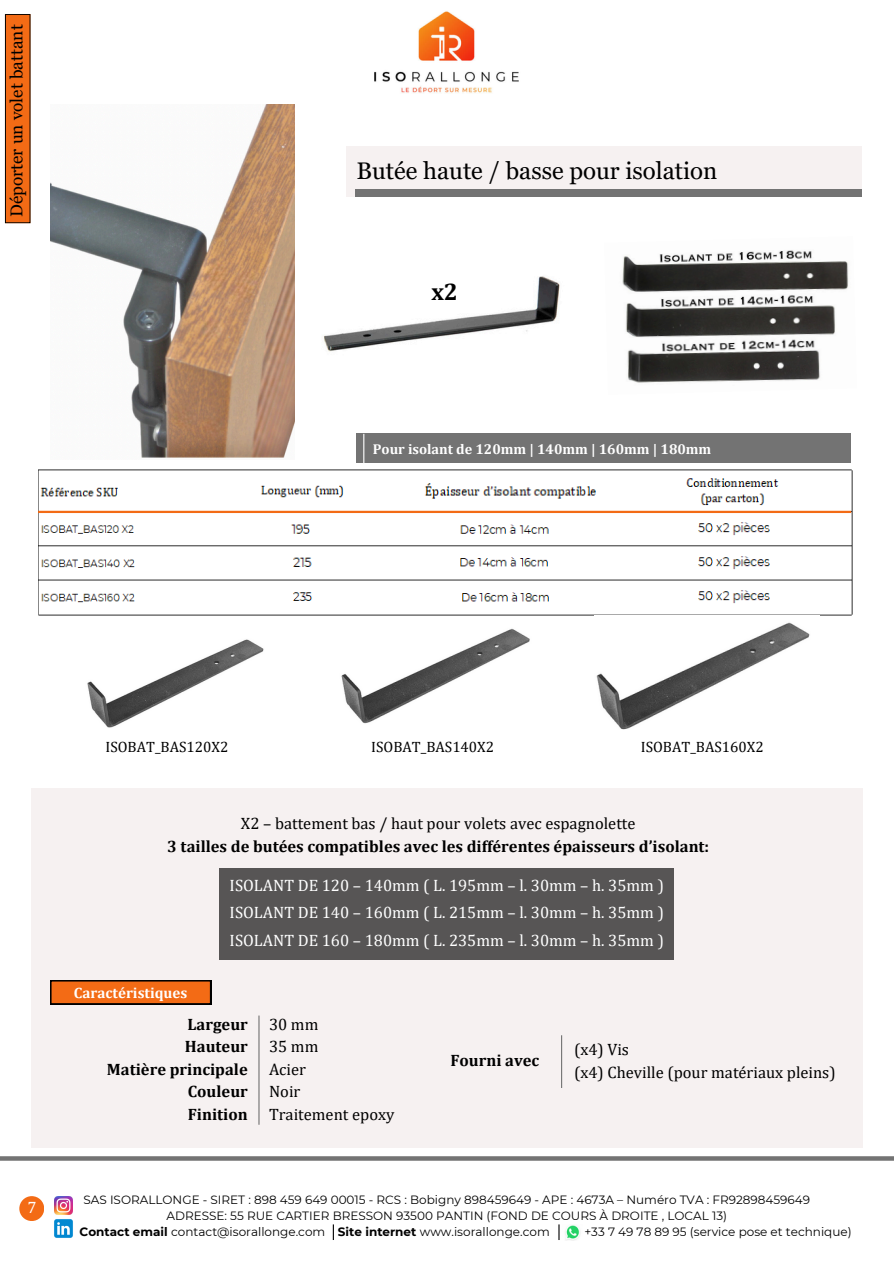
<style>
.page{position:relative;width:894px;height:1264px;background:#fff}
.page>*{position:absolute;margin:0;border:0;box-sizing:border-box;transform-origin:0 0}
.t1{font:24px "Georgia Pro";color:#000}
.t2{font:700 24px "Cambria";color:#000}
.t3{font:17.1px "Georgia Pro";color:#000}
.t4{font:700 16.5px/22.5px "Cambria";color:#000;text-align:center}
.t5{font:16.5px "Cambria";color:#fff}
.t6{font:16.5px/22.5px "Cambria";color:#000}
.t7{font:15px "Cambria";color:#000}
.t8{font:700 15px "Cambria";color:#fff}
.t9{font:700 14.25px "Cambria";color:#fff}
.t10{font:12px "Montserrat";color:#000}
.s1{font-weight:400}
.s2{font-weight:700}
</style>
<div class="page">
<img style="left:50px;top:105px;width:244px;height:353px">
<img style="left:622px;top:250px;width:227px;height:133px">
<img style="left:324px;top:276px;width:236px;height:76px">
<div style="left:346px;top:146px;width:515px;height:51px;background:#f6f1f1"></div>
<div style="left:355px;top:190px;width:506px;height:7px;background:#737373"></div>
<div style="left:31px;top:788px;width:831px;height:359px;background:#f6f1f1"></div>
<div style="left:219px;top:868px;width:455px;height:91px;background:#575555"></div>
<hr style="left:258px;top:1015px;width:1px;height:109px;background:#737373">
<svg style="left:0;top:1156px;width:893px;height:4px;background:#7b7b7b"></svg>
<div style="left:356px;top:434px;width:494px;height:29px;background:#737373"></div>
<img style="left:38px;top:469px;width:815px;height:147px">
<svg style="left:50px;top:980px;width:161px;height:24px;background:#d65e12"></svg>
<hr style="left:561px;top:1035px;width:1px;height:52px;background:#737373">
<hr style="left:38px;top:511px;width:812px;height:2px;background:#f36b15">
<svg style="left:5px;top:14px;width:26px;height:209px;background:#e06415"></svg>
<img style="left:374px;top:11px;width:145px;height:82px">
<img style="left:87px;top:639px;width:177px;height:89px">
<img style="left:341px;top:628px;width:189px;height:96px">
<img style="left:594px;top:615px;width:225px;height:114px">
<img style="left:363px;top:276px;width:75px;height:30px">
<div style="left:19px;top:1196px;width:25px;height:24px;background:#f36b15;border-radius:50%"></div>
<svg style="left:333px;top:1224px;width:1px;height:15px"></svg>
<svg style="left:558px;top:1224px;width:1px;height:15px"></svg>
<img style="left:565px;top:1225px;width:15px;height:15px">
<img style="left:54px;top:1196px;width:18px;height:18px">
<img style="left:54px;top:1219px;width:19px;height:19px">
<hr style="left:363px;top:434px;width:1px;height:34px;background:#fff">
<img style="left:289px;top:520px;width:35px;height:22px">
<img style="left:284px;top:549px;width:38px;height:25px">
<img style="left:287px;top:583px;width:32px;height:27px">
<img style="left:453px;top:519px;width:100px;height:24px">
<img style="left:453px;top:552px;width:102px;height:24px">
<img style="left:453px;top:584px;width:107px;height:25px">
<img style="left:693px;top:517px;width:80px;height:23px">
<img style="left:693px;top:551px;width:80px;height:23px">
<img style="left:693px;top:586px;width:80px;height:22px">
<img style="left:40px;top:477px;width:219px;height:29px">
<img style="left:248px;top:474px;width:99px;height:30px">
<img style="left:419px;top:477px;width:184px;height:26px">
<img style="left:682px;top:474px;width:103px;height:33px">
<h2 class="t3" style="left:7px;top:217px;width:194px;rotate:-90deg">Déporter un volet battant</h2>
<p class="t1" style="left:356px;top:157px;width:362px">Butée haute / basse pour isolation</p>
<p class="t2" style="left:431px;top:277px;width:28px">x2</p>
<p class="t9" style="left:373px;top:440px;width:340px">Pour isolant de 120mm | 140mm | 160mm | 180mm</p>
<p class="t5" style="left:27px;top:1197px;width:11px">7</p>
<p class="t7" style="left:105px;top:738px;width:124px">ISOBAT_BAS120X2</p>
<p class="t7" style="left:371px;top:738px;width:124px">ISOBAT_BAS140X2</p>
<h1 class="t7" style="left:640px;top:738px;width:124px">ISOBAT_BAS160X2</h1>
<p class="t4" style="left:167px;top:811px;width:543px"><span class="s1">X2 – battement bas / haut pour volets avec espagnolette<br></span>3 tailles de butées compatibles avec les différentes épaisseurs d’isolant:</p>
<p class="t5" style="left:229px;top:874px;width:435px">ISOLANT DE 120 – 140mm ( L. 195mm – l. 30mm – h. 35mm )</p>
<h4 class="t8" style="left:74px;top:983px;width:115px">Caractéristiques</h4>
<p class="t5" style="left:229px;top:902px;width:435px">ISOLANT DE 140 – 160mm ( L. 215mm – l. 30mm – h. 35mm )</p>
<p class="t5" style="left:229px;top:930px;width:435px">ISOLANT DE 160 – 180mm ( L. 235mm – l. 30mm – h. 35mm )</p>
<p class="t4" style="left:107px;top:1012px;width:142px;text-align:right">Largeur<br>Hauteur<br>Matière principale<br>Couleur<br>Finition</p>
<p class="t6" style="left:269px;top:1012px;width:127px">30 mm<br>35 mm<br>Acier<br>Noir<br>Traitement epoxy</p>
<p class="t4" style="left:450px;top:1048px;width:90px">Fourni avec</p>
<p class="t6" style="left:574px;top:1037px;width:263px">(x4) Vis<br>(x4) Cheville (pour matériaux pleins)</p>
<p class="t10" style="left:83px;top:1192px;width:728px">SAS ISORALLONGE - SIRET : 898 459 649 00015 - RCS : Bobigny 898459649 - APE : 4673A – Numéro TVA : FR92898459649</p>
<p class="t10" style="left:166px;top:1208px;width:562px">ADRESSE: 55 RUE CARTIER BRESSON 93500 PANTIN (FOND DE COURS À DROITE , LOCAL 13)</p>
<p class="t10" style="left:80px;top:1224px;width:471px"><span class="s2">Contact email</span> contact@isorallonge.com <span class="s2">Site internet</span> www.isorallonge.com</p>
<p class="t10" style="left:584px;top:1224px;width:269px">+33 7 49 78 89 95 (service pose et technique)</p>
</div>
